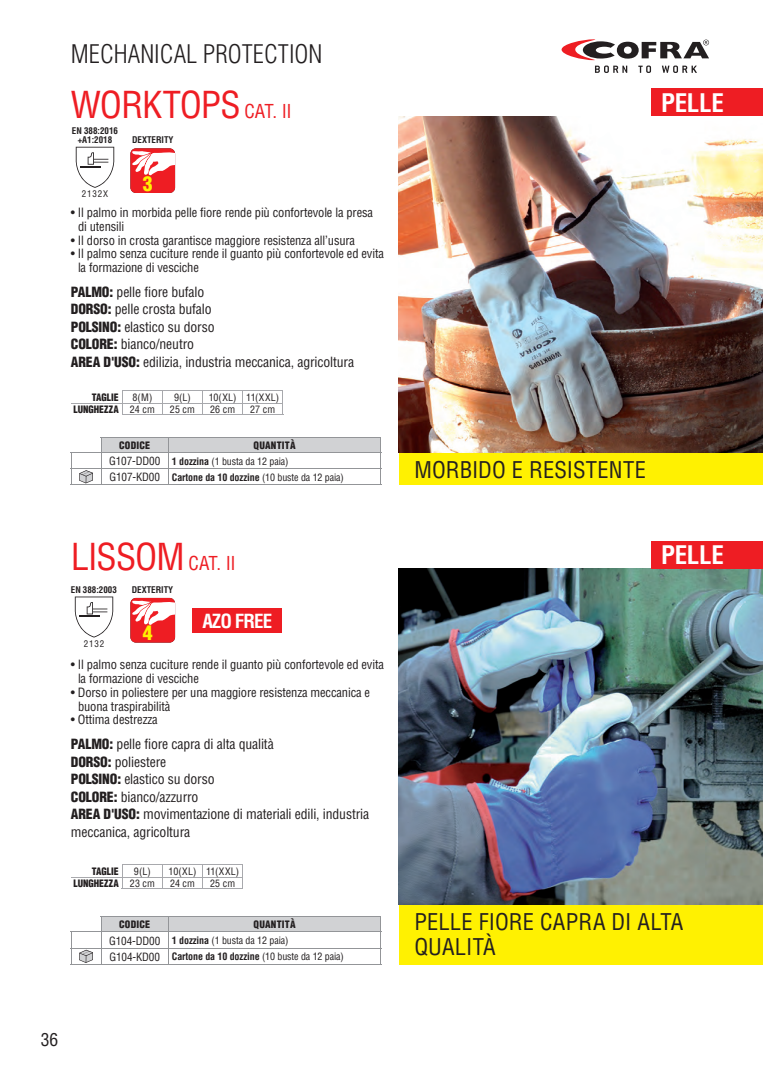
<style>
.page{position:relative;width:780px;height:1088px;background:#fff}
.page>*{position:absolute;margin:0;border:0;box-sizing:border-box;transform-origin:0 0}
.t1{font:condensed 36.25px "Helvetica";letter-spacing:-.03em;color:#ee1d23}
.t2{font:300 condensed 25px "Helvetica";color:#231f20}
.t3{font:700 condensed 25px "Helvetica";letter-spacing:-.01em;color:#fff}
.t4{font:condensed 22.5px/25px "Helvetica";letter-spacing:.005em;color:#231f20}
.t5{font:900 condensed 19.88px "Helvetica";color:#fff101}
.t6{font:700 condensed 19px "Helvetica";letter-spacing:-.05em;color:#fff}
.t7{font:condensed 17.5px "Helvetica";color:#231f20}
.t8{font:condensed 13.75px/17.5px "Helvetica";letter-spacing:-.01em;color:#231f20}
.t9{font:condensed 12.5px/13.8px "Helvetica";letter-spacing:-.01em;color:#231f20}
.t10{font:condensed 10px/16.1px "Helvetica";letter-spacing:-.01em;color:#231f20}
.t11{font:900 condensed 10px "Helvetica";letter-spacing:.005em;color:#231f20}
.t12{font:700 condensed 9px/8.8px "Helvetica";color:#231f20;text-align:center}
.t13{font:condensed 9px "Helvetica";letter-spacing:.1em;color:#231f20}
.s1{font-size:18.75px}
.s2{font-weight:900}
.s3{font-weight:400}
.s4{font-size:11.12px}
.s5{font-weight:700}
</style>
<div class="page">
<svg style="left:561px;top:39px;width:148px;height:21px"></svg>
<svg style="left:595px;top:66px;width:32px;height:7px"></svg>
<svg style="left:638px;top:66px;width:13px;height:7px"></svg>
<svg style="left:662px;top:66px;width:35px;height:7px"></svg>
<img style="left:399px;top:116px;width:363px;height:337px">
<hr style="left:122px;top:390px;width:40px;height:1px;background:#a8a9ad">
<hr style="left:162px;top:390px;width:40px;height:1px;background:#a8a9ad">
<hr style="left:202px;top:390px;width:40px;height:1px;background:#a8a9ad">
<hr style="left:242px;top:390px;width:41px;height:1px;background:#a8a9ad">
<hr style="left:122px;top:403px;width:40px;height:1px;background:#a8a9ad">
<svg style="left:122px;top:391px;width:1px;height:23px"></svg>
<hr style="left:162px;top:403px;width:40px;height:1px;background:#a8a9ad">
<svg style="left:162px;top:391px;width:1px;height:23px"></svg>
<hr style="left:202px;top:403px;width:40px;height:1px;background:#a8a9ad">
<svg style="left:202px;top:391px;width:1px;height:23px"></svg>
<hr style="left:242px;top:403px;width:41px;height:1px;background:#a8a9ad">
<svg style="left:242px;top:391px;width:1px;height:23px"></svg>
<svg style="left:282px;top:391px;width:1px;height:23px"></svg>
<hr style="left:122px;top:414px;width:161px;height:1px;background:#a8a9ad">
<hr style="left:71px;top:403px;width:51px;height:1px;background:#a8a9ad">
<hr style="left:101px;top:485px;width:280px;height:1px;background:#939598">
<hr style="left:71px;top:452px;width:30px;height:1px;background:#939598">
<hr style="left:71px;top:468px;width:30px;height:1px;background:#939598">
<svg style="left:101px;top:437px;width:280px;height:48px"></svg>
<hr style="left:71px;top:485px;width:30px;height:1px;background:#939598">
<svg style="left:71px;top:453px;width:1px;height:32px"></svg>
<svg style="left:79px;top:470px;width:14px;height:13px"></svg>
<div style="left:399px;top:453px;width:363px;height:31px;background:#fff101"></div>
<div style="left:651px;top:89px;width:111px;height:27px;background:#ee1d23"></div>
<svg style="left:129px;top:147px;width:48px;height:48px"></svg>
<div style="left:130px;top:148px;width:45px;height:45px;background:#ee1d23;border-radius:6px"></div>
<svg style="left:132px;top:151px;width:43px;height:24px"></svg>
<svg style="left:76px;top:147px;width:38px;height:41px"></svg>
<img style="left:399px;top:568px;width:363px;height:337px">
<hr style="left:122px;top:864px;width:40px;height:1px;background:#a8a9ad">
<hr style="left:162px;top:864px;width:40px;height:1px;background:#a8a9ad">
<hr style="left:202px;top:864px;width:41px;height:1px;background:#a8a9ad">
<hr style="left:122px;top:877px;width:40px;height:1px;background:#a8a9ad">
<svg style="left:122px;top:865px;width:1px;height:23px"></svg>
<hr style="left:162px;top:877px;width:40px;height:1px;background:#a8a9ad">
<svg style="left:162px;top:865px;width:1px;height:23px"></svg>
<hr style="left:202px;top:877px;width:41px;height:1px;background:#a8a9ad">
<svg style="left:202px;top:865px;width:1px;height:23px"></svg>
<svg style="left:242px;top:865px;width:1px;height:23px"></svg>
<hr style="left:122px;top:888px;width:121px;height:1px;background:#a8a9ad">
<hr style="left:71px;top:877px;width:51px;height:1px;background:#a8a9ad">
<div style="left:651px;top:541px;width:111px;height:27px;background:#ee1d23"></div>
<div style="left:399px;top:905px;width:363px;height:60px;background:#fff101"></div>
<hr style="left:101px;top:964px;width:280px;height:1px;background:#939598">
<hr style="left:71px;top:931px;width:30px;height:1px;background:#939598">
<hr style="left:71px;top:948px;width:30px;height:1px;background:#939598">
<svg style="left:101px;top:916px;width:280px;height:48px"></svg>
<hr style="left:71px;top:964px;width:30px;height:1px;background:#939598">
<svg style="left:71px;top:932px;width:1px;height:32px"></svg>
<svg style="left:79px;top:950px;width:14px;height:13px"></svg>
<svg style="left:75px;top:596px;width:38px;height:41px"></svg>
<svg style="left:129px;top:596px;width:48px;height:48px"></svg>
<div style="left:130px;top:598px;width:45px;height:44px;background:#ee1d23;border-radius:6px"></div>
<svg style="left:132px;top:601px;width:43px;height:24px"></svg>
<div style="left:193px;top:609px;width:89px;height:24px;background:#ee1d23"></div>
<h2 class="t2" style="left:71px;top:43px;width:253px">MECHANICAL PROTECTION</h2>
<h1 class="t1" style="left:71px;top:90px;width:222px">WORKTOPS <span class="s1">CAT. II</span></h1>
<p class="t12" style="left:72px;top:127px;width:48px">EN 388:2016 +A1:2018</p>
<p class="t13" style="left:82px;top:190px;width:28px">2132X</p>
<p class="t12" style="left:132px;top:136px;width:43px">DEXTERITY</p>
<h3 class="t5" style="left:143px;top:175px;width:11px">3</h3>
<p class="t9" style="left:78px;top:206px;width:296px;text-indent:-7px">• Il palmo in morbida pelle fiore rende più confortevole la presa di utensili</p>
<p class="t9" style="left:71px;top:234px;width:286px">• Il dorso in crosta garantisce maggiore resistenza all’usura</p>
<p class="t9" style="left:78px;top:248px;width:307px;text-indent:-7px">• Il palmo senza cuciture rende il guanto più confortevole ed evita la formazione di vesciche</p>
<p class="t8" style="left:71px;top:284px;width:285px"><span class="s2">PALMO:</span> pelle fiore bufalo<br><span class="s2">DORSO:</span> pelle crosta bufalo<br><span class="s2">POLSINO:</span> elastico su dorso<br><span class="s2">COLORE:</span> bianco/neutro<br><span class="s2">AREA D'USO:</span> edilizia, industria meccanica, agricoltura</p>
<p class="t11" style="left:92px;top:393px;width:29px">TAGLIE</p>
<p class="t10" style="left:132px;top:390px;width:21px">8(M)</p>
<p class="t10" style="left:174px;top:390px;width:18px">9(L)</p>
<p class="t10" style="left:209px;top:390px;width:72px">10(XL) 11(XXL)</p>
<p class="t11" style="left:73px;top:405px;width:83px">LUNGHEZZA <span class="s3">24 cm</span></p>
<p class="t10" style="left:170px;top:402px;width:27px">25 cm</p>
<p class="t10" style="left:210px;top:402px;width:27px">26 cm</p>
<p class="t10" style="left:250px;top:402px;width:27px">27 cm</p>
<p class="t11" style="left:119px;top:441px;width:33px">CODICE</p>
<p class="t10" style="left:109px;top:438px;width:236px;text-indent:144px"><span class="s2">QUANTITÀ<br></span><span class="s4">G107-DD00</span> <span class="s5">1 dozzina</span> (1 busta da 12 paia)<br><span class="s4">G107-KD00</span> <span class="s5">Cartone da 10 dozzine</span> (10 buste da 12 paia)</p>
<h1 class="t1" style="left:71px;top:542px;width:166px">LISSOM <span class="s1">CAT. II</span></h1>
<p class="t12" style="left:71px;top:585px;width:47px">EN 388:2003</p>
<p class="t13" style="left:84px;top:640px;width:22px">2132</p>
<p class="t12" style="left:132px;top:585px;width:43px">DEXTERITY</p>
<h3 class="t5" style="left:143px;top:625px;width:11px">4</h3>
<h3 class="t6" style="left:202px;top:613px;width:71px">AZO FREE</h3>
<p class="t9" style="left:78px;top:659px;width:307px;text-indent:-7px">• Il palmo senza cuciture rende il guanto più confortevole ed evita la formazione di vesciche</p>
<p class="t9" style="left:78px;top:686px;width:293px;text-indent:-7px">• Dorso in poliestere per una maggiore resistenza meccanica e buona traspirabilità</p>
<p class="t9" style="left:71px;top:714px;width:88px">• Ottima destrezza</p>
<p class="t8" style="left:71px;top:736px;width:300px"><span class="s2">PALMO:</span> pelle fiore capra di alta qualità<br><span class="s2">DORSO:</span> poliestere<br><span class="s2">POLSINO:</span> elastico su dorso<br><span class="s2">COLORE:</span> bianco/azzurro<br><span class="s2">AREA D'USO:</span> movimentazione di materiali edili, industria meccanica, agricoltura</p>
<p class="t11" style="left:92px;top:867px;width:29px">TAGLIE</p>
<p class="t10" style="left:134px;top:864px;width:18px">9(L)</p>
<p class="t10" style="left:168px;top:864px;width:72px">10(XL) 11(XXL)</p>
<p class="t11" style="left:73px;top:879px;width:83px">LUNGHEZZA <span class="s3">23 cm</span></p>
<p class="t10" style="left:170px;top:876px;width:26px">24 cm</p>
<p class="t10" style="left:210px;top:876px;width:27px">25 cm</p>
<p class="t10" style="left:109px;top:917px;width:236px;text-indent:144px"><span class="s2">QUANTITÀ<br></span><span class="s4">G104-DD00</span> <span class="s5">1 dozzina</span> (1 busta da 12 paia)<br><span class="s4">G104-KD00</span> <span class="s5">Cartone da 10 dozzine</span> (10 buste da 12 paia)</p>
<p class="t11" style="left:119px;top:920px;width:33px">CODICE</p>
<h3 class="t7" style="left:41px;top:1032px;width:19px">36</h3>
<h2 class="t3" style="left:661px;top:92px;width:64px">PELLE</h2>
<h3 class="t4" style="left:414px;top:459px;width:233px">MORBIDO E RESISTENTE</h3>
<h2 class="t3" style="left:661px;top:544px;width:64px">PELLE</h2>
<h3 class="t4" style="left:414px;top:911px;width:270px">PELLE FIORE CAPRA DI ALTA<br>QUALITÀ</h3>
</div>
